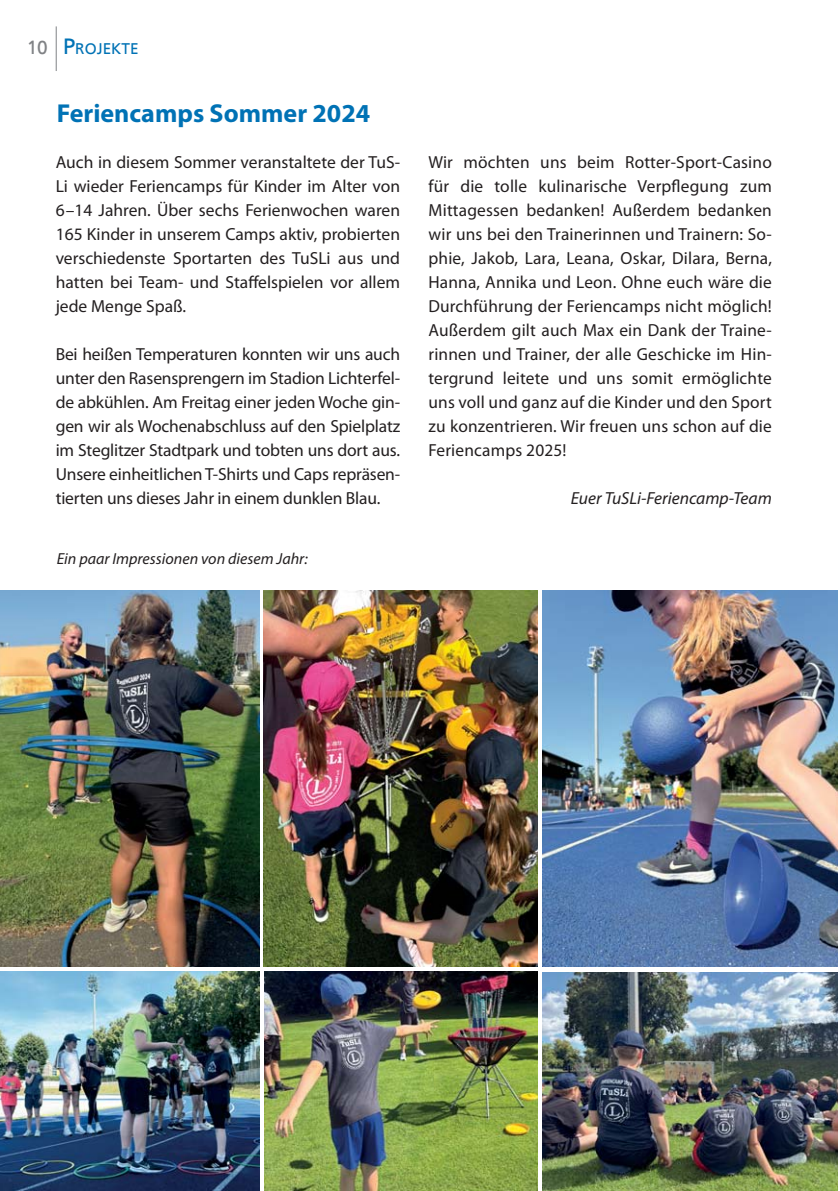
<style>
.page{position:relative;width:840px;height:1191px;background:#fff}
.page>*{position:absolute;margin:0;border:0;box-sizing:border-box;transform-origin:0 0}
.t1{font:700 26px "Myriad Pro";color:#0072b5}
.t2{font:17.6px/24px "Myriad Pro";color:#231f20;text-align:justify}
.t3{font:italic 17.6px "Myriad Pro";color:#231f20}
.t4{font:italic 16px "Myriad Pro";color:#231f20}
.t5{font:15.4px "Frutiger";color:#0072b5}
.s1{font-size:19px;color:#808285}
.s2{font-size:22px}
</style>
<div class="page">
<hr style="left:56px;top:26px;width:1px;height:45px;background:#808285">
<img style="left:542px;top:590px;width:294px;height:377px">
<img style="left:263px;top:590px;width:274px;height:377px">
<img style="left:0;top:590px;width:259px;height:377px">
<img style="left:542px;top:972px;width:294px;height:219px">
<img style="left:264px;top:971px;width:273px;height:220px">
<img style="left:0;top:971px;width:259px;height:220px">
<p class="t5" style="left:27px;top:40px;width:113px"><span class="s1">10</span> <span class="s2">P</span>ROJEKTE</p>
<h1 class="t1" style="left:57px;top:103px;width:315px">Feriencamps Sommer 2024</h1>
<p class="t2" style="left:56px;top:152px;width:346px">Auch in diesem Sommer veranstaltete der TuS-Li wieder Feriencamps für Kinder im Alter von 6–14 Jahren. Über sechs Ferienwochen waren 165 Kinder in unserem Camps aktiv, probierten verschiedenste Sportarten des TuSLi aus und hatten bei Team- und Staffelspielen vor allem jede Menge Spaß.</p>
<p class="t2" style="left:56px;top:344px;width:346px">Bei heißen Temperaturen konnten wir uns auch unter den Rasensprengern im Stadion Lichterfel&shy;de abkühlen. Am Freitag einer jeden Woche gin&shy;gen wir als Wochenabschluss auf den Spielplatz im Steglitzer Stadtpark und tobten uns dort aus.<br>Unsere einheitlichen T-Shirts und Caps repräsen&shy;tierten uns dieses Jahr in einem dunklen Blau.</p>
<p class="t4" style="left:57px;top:553px;width:252px">Ein paar Impressionen von diesem Jahr:</p>
<p class="t2" style="left:428px;top:152px;width:345px">Wir möchten uns beim Rotter-Sport-Casino für die tolle kulinarische Verpflegung zum Mittagessen bedanken! Außerdem bedanken wir uns bei den Trainerinnen und Trainern: So&shy;phie, Jakob, Lara, Leana, Oskar, Dilara, Berna, Hanna, Annika und Leon. Ohne euch wäre die Durchführung der Feriencamps nicht möglich!<br>Außerdem gilt auch Max ein Dank der Traine&shy;rinnen und Trainer, der alle Geschicke im Hin&shy;tergrund leitete und uns somit ermöglichte uns voll und ganz auf die Kinder und den Sport zu konzentrieren. Wir freuen uns schon auf die Feriencamps 2025!</p>
<p class="t3" style="left:570px;top:491px;width:202px">Euer TuSLi-Feriencamp-Team</p>
</div>
